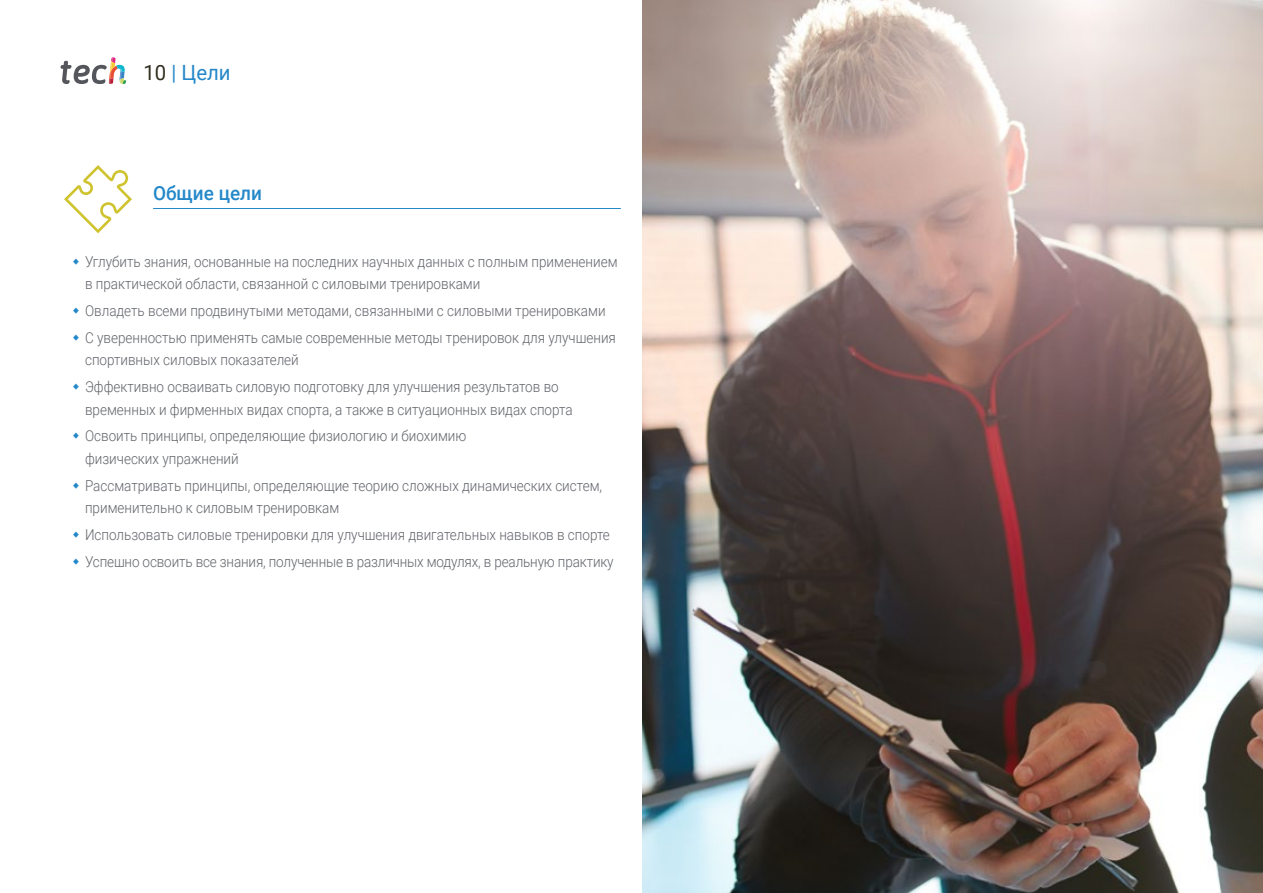
<style>
.page{position:relative;width:1263px;height:893px;background:#fff}
.page>*{position:absolute;margin:0;border:0;box-sizing:border-box;transform-origin:0 0}
.t1{font:21px "Roboto";color:#2488c9}
.t2{font:500 19.5px "Roboto";color:#2488c9}
.t3{font:300 15px/26.7px "Roboto";color:#61646a;scale:.9 1}
.s1{color:#312e20}
</style>
<div class="page">
<svg style="left:61px;top:57px;width:65px;height:27px"></svg>
<img style="left:642px;top:0;width:621px;height:893px">
<hr style="left:153px;top:208px;width:468px;height:1px;background:#2488c9">
<svg style="left:64px;top:165px;width:68px;height:68px"></svg>
<h1 class="t1" style="left:144px;top:57px;width:89px"><span class="s1">10</span> | Цели</h1>
<h2 class="t2" style="left:153px;top:180px;width:110px">Общие цели</h2>
<p class="t3" style="left:85px;top:250px;width:593px;line-height:22.5px">Углубить знания, основанные на последних научных данных с полным применением в практической области, связанной с силовыми тренировками</p>
<p class="t3" style="left:85px;top:297px;width:591px">Овладеть всеми продвинутыми методами, связанными с силовыми тренировками<br>С уверенностью применять самые современные методы тренировок для улучшения</p>
<p class="t3" style="left:85px;top:346px;width:528px">спортивных силовых показателей<br>Эффективно осваивать силовую подготовку для улучшения результатов во</p>
<p class="t3" style="left:85px;top:395px;width:543px">временных и фирменных видах спорта, а также в ситуационных видах спорта<br>Освоить принципы, определяющие физиологию и биохимию</p>
<p class="t3" style="left:85px;top:445px;width:576px">физических упражнений<br>Рассматривать принципы, определяющие теорию сложных динамических систем,</p>
<p class="t3" style="left:85px;top:494px;width:589px">применительно к силовым тренировкам<br>Использовать силовые тренировки для улучшения двигательных навыков в спорте<br>Успешно освоить все знания, полученные в различных модулях, в реальную практику</p>
</div>
